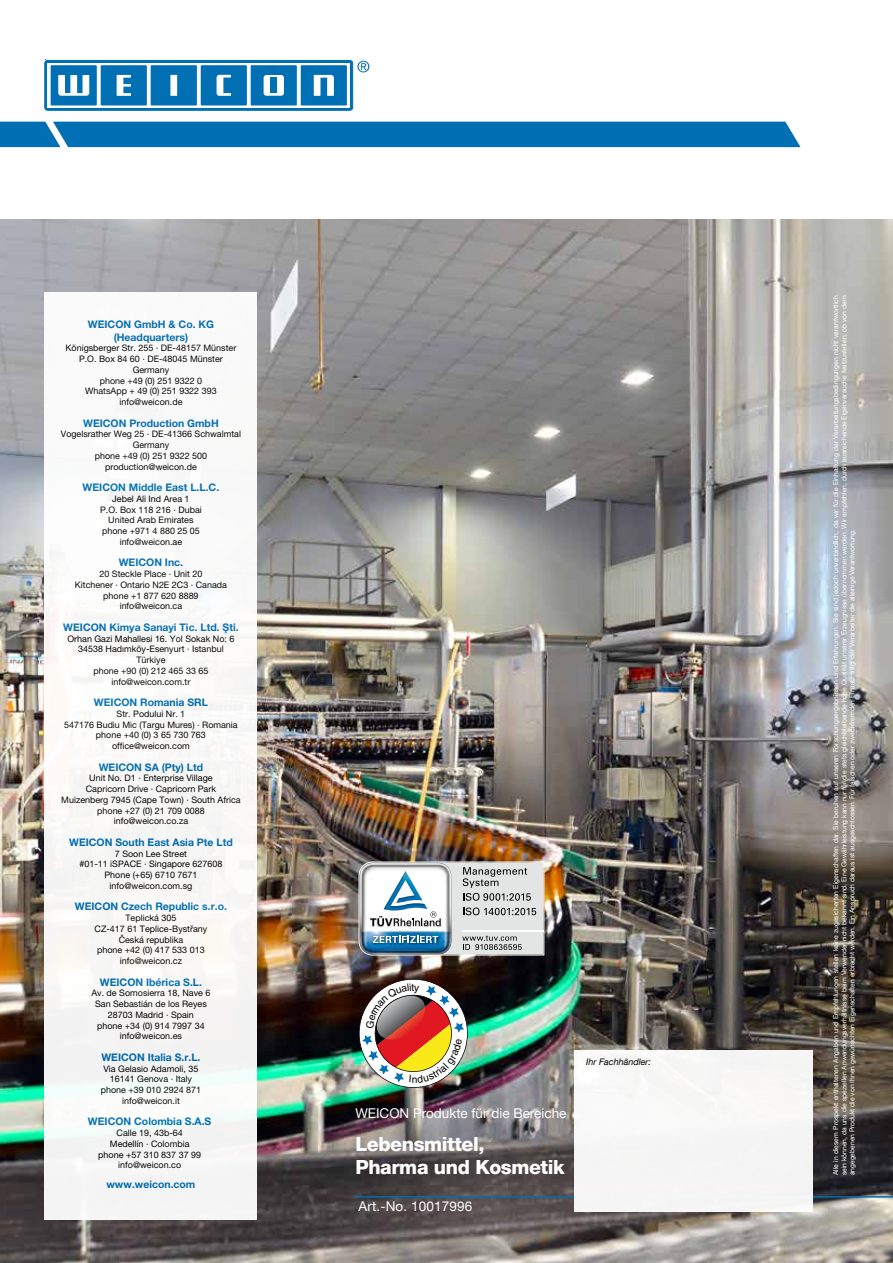
<style>
.page{position:relative;width:893px;height:1263px;background:#fff}
.page>*{position:absolute;margin:0;border:0;box-sizing:border-box;transform-origin:0 0}
.t1{font:800 19.5px/23.4px "Helvetica Neue LT Com";letter-spacing:-.02em;color:#fff}
.t2{font:13.5px "Helvetica Neue LT Com";color:#fff}
.t3{font:700 10.5px/12.6px "Helvetica Neue LT Com";color:#006fb4;text-align:center}
.t4{font:10.35px "Helvetica";color:#000}
.t5{font:9px/10.8px "Helvetica Neue LT Com";color:#000;text-align:center}
.t6{font:italic 9px "Helvetica Neue LT Com";color:#000}
.t7{font:6.75px/8.1px "Helvetica Neue LT Com";color:#fff;text-align:justify}
</style>
<div class="page">
<img style="left:0;top:219px;width:893px;height:1044px">
<svg style="left:44px;top:60px;width:325px;height:51px"></svg>
<div style="left:270px;top:78px;width:7px;height:15px;background:#006fb4"></div>
<div style="left:0;top:122px;width:800px;height:25px;background:#006fb4"></div>
<hr style="left:355px;top:1196px;width:538px;height:1px;background:#006fb4">
<svg style="left:359px;top:861px;width:185px;height:94px"></svg>
<div style="left:45px;top:292px;width:212px;height:927px;background:#f9f9f8"></div>
<div style="left:574px;top:1050px;width:238px;height:162px;background:#f6f6f5"></div>
<img style="left:359px;top:977px;width:110px;height:111px">
<p class="t3" style="left:88px;top:318px;width:128px">WEICON GmbH &amp; Co. KG (Headquarters)</p>
<p class="t5" style="left:66px;top:342px;width:172px">Königsberger Str. 255 · DE-48157 Münster<br>P.O. Box 84 60 · DE-48045 Münster<br>Germany<br>phone +49 (0) 251 9322 0<br>WhatsApp + 49 (0) 251 9322 393 info@weicon.de</p>
<p class="t3" style="left:83px;top:416px;width:137px">WEICON Production GmbH</p>
<p class="t5" style="left:61px;top:428px;width:182px">Vogelsrather Weg 25 · DE-41366 Schwalmtal<br>Germany<br>phone +49 (0) 251 9322 500 production@weicon.de</p>
<p class="t3" style="left:83px;top:481px;width:138px">WEICON Middle East L.L.C.</p>
<p class="t5" style="left:100px;top:493px;width:103px">Jebel Ali Ind Area 1<br>P.O. Box 118 216 · Dubai<br>United Arab Emirates phone +971 4 880 25 05 info@weicon.ae</p>
<p class="t3" style="left:119px;top:556px;width:66px">WEICON Inc.</p>
<p class="t5" style="left:75px;top:568px;width:154px">20 Steckle Place · Unit 20<br>Kitchener · Ontario N2E 2C3 · Canada phone +1 877 620 8889 info@weicon.ca</p>
<p class="t3" style="left:63px;top:620px;width:177px">WEICON Kimya Sanayi Tic. Ltd. Şti.</p>
<p class="t5" style="left:67px;top:633px;width:169px">Orhan Gazi Mahallesi 16. Yol Sokak No: 6<br>34538 Hadımköy-Esenyurt · Istanbul<br>Türkiye<br>phone +90 (0) 212 465 33 65 info@weicon.com.tr</p>
<p class="t3" style="left:94px;top:696px;width:115px">WEICON Romania SRL</p>
<p class="t5" style="left:64px;top:708px;width:175px">Str. Podului Nr. 1<br>547176 Budiu Mic (Targu Mures) · Romania phone +40 (0) 3 65 730 763 office@weicon.com</p>
<p class="t3" style="left:99px;top:760px;width:106px">WEICON SA (Pty) Ltd</p>
<p class="t5" style="left:61px;top:772px;width:181px">Unit No. D1 · Enterprise Village<br>Capricorn Drive · Capricorn Park<br>Muizenberg 7945 (Cape Town) · South Africa phone +27 (0) 21 709 0088 info@weicon.co.za</p>
<p class="t3" style="left:69px;top:835px;width:165px">WEICON South East Asia Pte Ltd</p>
<p class="t5" style="left:79px;top:848px;width:145px">7 Soon Lee Street<br>#01-11 iSPACE · Singapore 627608<br>Phone (+65) 6710 7671 info@weicon.com.sg</p>
<p class="t3" style="left:75px;top:900px;width:154px">WEICON Czech Republic s.r.o.</p>
<p class="t5" style="left:95px;top:912px;width:114px">Teplická 305<br>CZ-417 61 Teplice-Bystřany<br>Česká republika<br>phone +42 (0) 417 533 013 info@weicon.cz</p>
<p class="t3" style="left:100px;top:975px;width:104px">WEICON Ibérica S.L.</p>
<p class="t5" style="left:91px;top:987px;width:121px">Av. de Somosierra 18, Nave 6<br>San Sebastián de los Reyes<br>28703 Madrid · Spain<br>phone +34 (0) 914 7997 34 info@weicon.es</p>
<p class="t3" style="left:101px;top:1050px;width:101px">WEICON Italia S.r.L.</p>
<p class="t5" style="left:101px;top:1063px;width:102px">Via Gelasio Adamoli, 35<br>16141 Genova · Italy phone +39 010 2924 871 info@weicon.it</p>
<p class="t3" style="left:88px;top:1115px;width:125px">WEICON Colombia S.A.S</p>
<p class="t5" style="left:98px;top:1127px;width:104px">Calle 19, 43b-64<br>Medellín · Colombia phone +57 310 837 37 99 info@weicon.co</p>
<p class="t3" style="left:106px;top:1178px;width:90px">www.weicon.com</p>
<p class="t4" style="left:412px;top:1073px;width:7px">n</p>
<h2 class="t2" style="left:355px;top:1104px;width:213px">WEICON Produkte für die Bereiche</h2>
<h1 class="t1" style="left:355px;top:1132px;width:211px">Lebensmittel,<br>Pharma und Kosmetik</h1>
<h2 class="t2" style="left:359px;top:1198px;width:115px">Art.-No. 10017996</h2>
<p class="t6" style="left:586px;top:1056px;width:66px">Ihr Fachhändler:</p>
<p class="t7" style="left:832px;top:1175px;width:881px;rotate:-90deg">Alle in diesem Prospekt enthaltenen Angaben und Empfehlungen stellen keine zugesicherten Eigenschaften dar. Sie beruhen auf unseren Forschungsergebnissen und Erfahrungen. Sie sind jedoch unverbindlich, da wir für die Einhaltung der Verarbeitungsbedingungen nicht verantwortlich sein können, da uns die speziellen Anwendungsverhältnisse beim Verwender nicht bekannt sind. Eine Gewährleistung kann nur für die stets gleichbleibende hohe Qualität unserer Erzeugnisse übernommen werden. Wir empfehlen, durch ausreichende Eigenversuche festzustellen, ob von dem angegebenen Produkt die von Ihnen gewünschten Eigenschaften erbracht werden. Ein Anspruch daraus ist ausgeschlossen. Für falschen oder zweckfremden Einsatz trägt der Verarbeiter die alleinige Verantwortung.</p>
</div>
